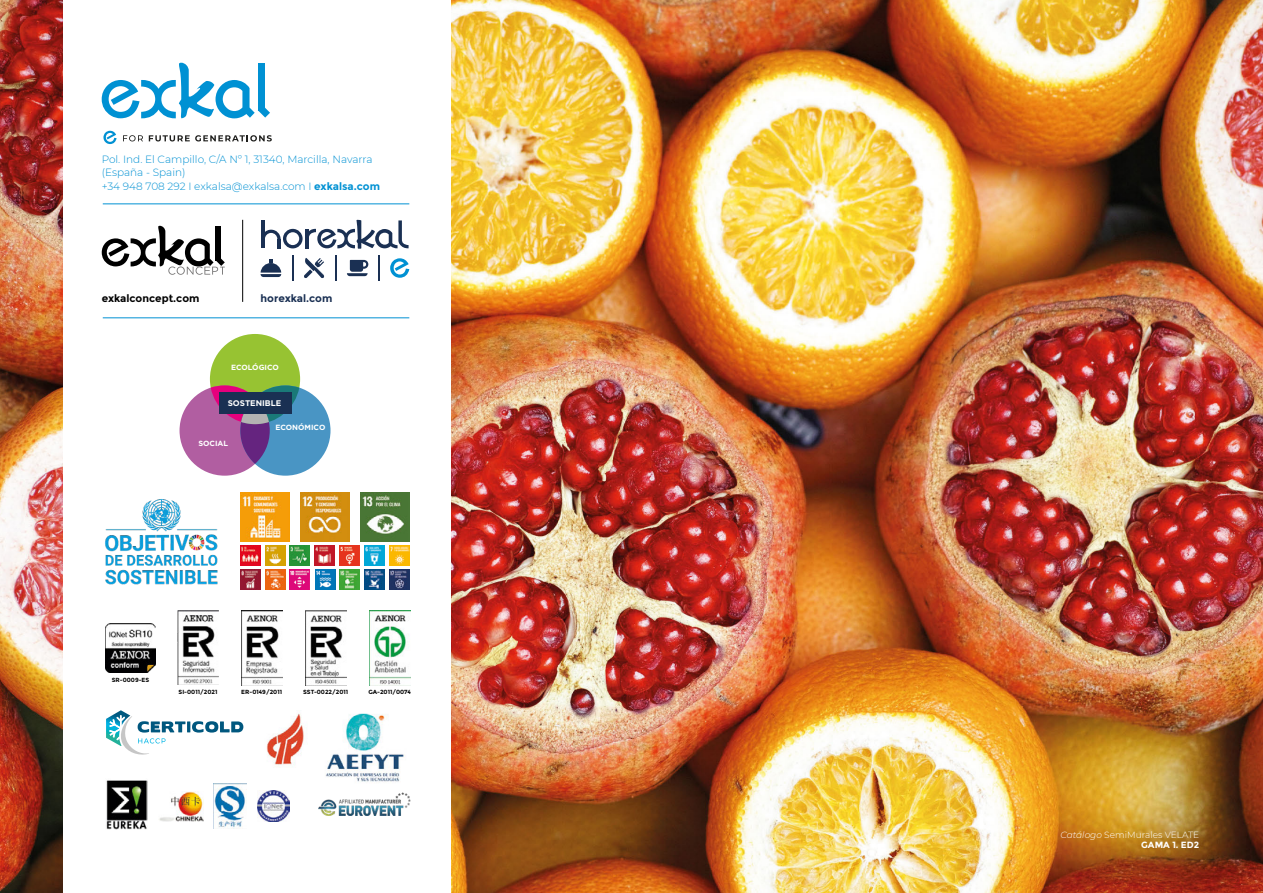
<style>
.page{position:relative;width:1263px;height:893px;background:#fff}
.page>*{position:absolute;margin:0;border:0;box-sizing:border-box;transform-origin:0 0}
.t1{font:300 10.5px/13.5px "Montserrat";color:#0091d3}
.t2{font:700 10.5px "Montserrat";color:#000}
.t3{font:700 10.5px "Montserrat";color:#1a3053}
.t4{font:300 9px/10.8px "Montserrat";color:#fff;text-align:right}
.t5{font:700 8.1px "Gotham";color:#fff}
.t6{font:700 7.5px "Gotham";color:#fff}
.t7{font:700 6px "Montserrat";color:#000}
.s1{font-weight:700}
.s2{font-style:italic}
</style>
<div class="page">
<img style="left:0;top:0;width:1263px;height:893px">
<div style="left:63px;top:0;width:388px;height:893px;background:#fff"></div>
<img style="left:318px;top:792px;width:92px;height:23px">
<img style="left:325px;top:713px;width:80px;height:69px">
<img style="left:159px;top:791px;width:44px;height:30px">
<img style="left:106px;top:780px;width:41px;height:49px">
<img style="left:258px;top:790px;width:31px;height:32px">
<img style="left:214px;top:784px;width:33px;height:44px">
<hr style="left:261px;top:220px;width:4px;height:28px;background:#1a3053">
<svg style="left:265px;top:219px;width:144px;height:30px"></svg>
<svg style="left:347px;top:260px;width:21px;height:16px"></svg>
<svg style="left:304px;top:258px;width:20px;height:20px"></svg>
<svg style="left:261px;top:259px;width:20px;height:18px"></svg>
<svg style="left:292px;top:255px;width:1px;height:26px"></svg>
<svg style="left:335px;top:255px;width:1px;height:26px"></svg>
<hr style="left:378px;top:255px;width:2px;height:26px;background:#1a3053">
<svg style="left:390px;top:258px;width:19px;height:20px"></svg>
<svg style="left:102px;top:226px;width:123px;height:49px"></svg>
<hr style="left:103px;top:204px;width:306px;height:1px;background:#0091d3">
<hr style="left:103px;top:318px;width:306px;height:1px;background:#0091d3">
<hr style="left:242px;top:220px;width:1px;height:82px;background:#000">
<img style="left:105px;top:499px;width:113px;height:86px">
<img style="left:240px;top:546px;width:20px;height:20px">
<img style="left:265px;top:546px;width:20px;height:20px">
<img style="left:290px;top:546px;width:20px;height:20px">
<img style="left:315px;top:546px;width:20px;height:20px">
<img style="left:339px;top:546px;width:20px;height:20px">
<img style="left:364px;top:546px;width:20px;height:20px">
<img style="left:389px;top:546px;width:20px;height:20px">
<img style="left:315px;top:569px;width:20px;height:20px">
<img style="left:340px;top:569px;width:20px;height:20px">
<img style="left:389px;top:569px;width:20px;height:20px">
<img style="left:365px;top:569px;width:20px;height:20px">
<img style="left:240px;top:569px;width:20px;height:20px">
<img style="left:265px;top:569px;width:20px;height:20px">
<img style="left:290px;top:569px;width:20px;height:20px">
<img style="left:240px;top:493px;width:49px;height:48px">
<img style="left:301px;top:493px;width:48px;height:48px">
<img style="left:361px;top:493px;width:48px;height:48px">
<div style="left:210px;top:334px;width:90px;height:90px;background:#97c332;border-radius:50%"></div>
<div style="left:180px;top:385px;width:90px;height:91px;background:#b15ea1;border-radius:50%"></div>
<div style="left:240px;top:385px;width:90px;height:91px;background:#4995c4;border-radius:50%"></div>
<div style="left:240px;top:397px;width:30px;height:67px;background:#65247f;border-radius:50%"></div>
<svg style="left:211px;top:385px;width:88px;height:39px"></svg>
<div style="left:219px;top:392px;width:72px;height:21px;background:#1a3053"></div>
<img style="left:305px;top:611px;width:41px;height:74px">
<img style="left:241px;top:611px;width:41px;height:74px">
<img style="left:369px;top:611px;width:41px;height:74px">
<img style="left:106px;top:623px;width:49px;height:50px">
<svg style="left:102px;top:63px;width:168px;height:55px"></svg>
<svg style="left:103px;top:131px;width:14px;height:13px"></svg>
<svg style="left:123px;top:135px;width:20px;height:6px"></svg>
<svg style="left:149px;top:135px;width:123px;height:6px"></svg>
<img style="left:106px;top:710px;width:23px;height:30px">
<svg style="left:109px;top:715px;width:134px;height:40px"></svg>
<img style="left:178px;top:611px;width:40px;height:73px">
<img style="left:266px;top:713px;width:38px;height:54px">
<p class="t1" style="left:102px;top:152px;width:280px">Pol. Ind. El Campillo, C/A Nº 1, 31340, Marcilla, Navarra (España - Spain)<br>+34 948 708 292 I exkalsa@exkalsa.com I <span class="s1">exkalsa.com</span></p>
<p class="t2" style="left:102px;top:292px;width:99px">exkalconcept.com</p>
<p class="t3" style="left:261px;top:292px;width:73px">horexkal.com</p>
<p class="t6" style="left:231px;top:362px;width:49px">ECOLÓGICO</p>
<p class="t5" style="left:228px;top:398px;width:55px">SOSTENIBLE</p>
<p class="t6" style="left:198px;top:438px;width:31px">SOCIAL</p>
<p class="t6" style="left:276px;top:422px;width:51px">ECONÓMICO</p>
<p class="t7" style="left:112px;top:676px;width:39px">SR-0009-ES</p>
<p class="t7" style="left:179px;top:689px;width:40px">SI-0011/2021</p>
<p class="t7" style="left:241px;top:688px;width:42px">ER-0149/2011</p>
<p class="t7" style="left:303px;top:688px;width:47px">SST-0022/2011</p>
<p class="t7" style="left:368px;top:688px;width:44px">GA-2011/0074</p>
<p class="t4" style="left:1060px;top:829px;width:140px"><span class="s2">Catálogo</span> SemiMurales VELATE<br><span class="s1">GAMA 1. ED2</span></p>
</div>
